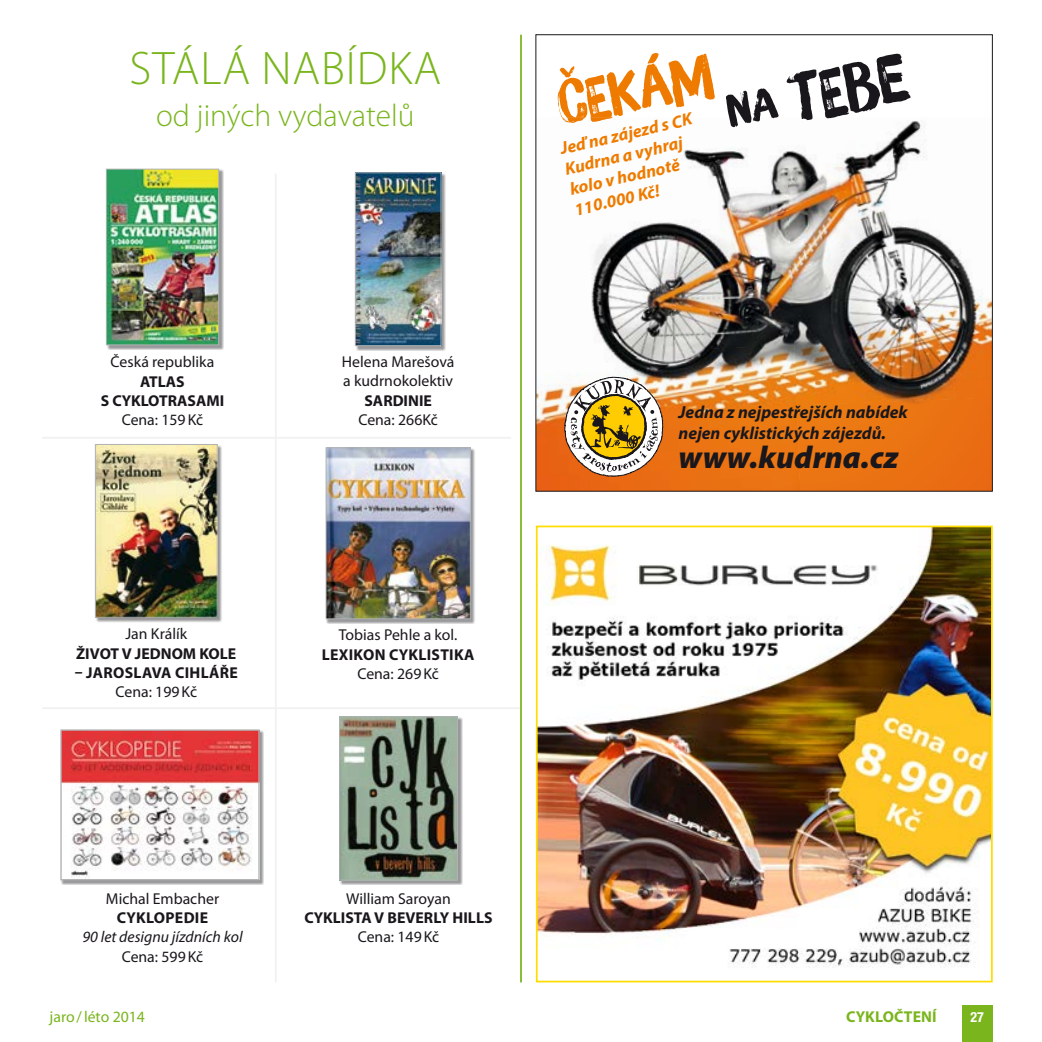
<style>
.page{position:relative;width:1042px;height:1042px;background:#fff}
.page>*{position:absolute;margin:0;border:0;box-sizing:border-box;transform-origin:0 0}
.t1{font:65.98px "Brush Up";color:#1a171c}
.t2{font:60.2px "Brush Up";color:#ee7b00}
.t3{font:300 47.25px "Myriad Pro";letter-spacing:.02em;color:#7ab51d}
.t4{font:300 31.5px "Myriad Pro";color:#7ab51d}
.t5{font:italic 900 31.5px "Myriad Pro";letter-spacing:.005em;color:#1a171c}
.t6{font:italic 700 17.5px/21px "Myriad Pro";color:#1a171c}
.t7{font:italic 700 17.5px/21px "Myriad Pro";color:#ee7b00}
.t8{font:15.75px/19.2px "Myriad Pro";color:#1a171c}
.t9{font:700 15.75px/19.2px "Myriad Pro";color:#1a171c;text-align:center}
.t10{font:700 15.75px "Myriad Pro";letter-spacing:.02em;color:#1a171c}
.t11{font:italic 15.75px "Myriad Pro";color:#1a171c}
.t12{font:15.75px "Myriad Pro";color:#7ab51d}
.t13{font:700 15.75px "Myriad Pro";letter-spacing:.01em;color:#7ab51d}
.t14{font:700 condensed 14px "Helvetica Neue LT Pro";color:#fff}
.s1{font-size:42.35px}
</style>
<div class="page">
<hr style="left:42px;top:437px;width:469px;height:2px;background:#f2f1f1">
<hr style="left:42px;top:707px;width:478px;height:2px;background:#f2f1f1">
<div style="left:95px;top:444px;width:127px;height:178px;background:#1a171c;opacity:.45"></div>
<img style="left:97px;top:446px;width:119px;height:170px">
<div style="left:95px;top:444px;width:123px;height:174px;border:1px solid #b1b3b4"></div>
<hr style="left:275px;top:174px;width:2px;height:808px;background:#f2f1f1">
<div style="left:355px;top:173px;width:91px;height:178px;background:#1a171c;opacity:.45"></div>
<img style="left:357px;top:174px;width:82px;height:170px">
<div style="left:355px;top:172px;width:86px;height:174px;border:1px solid #b1b3b4"></div>
<div style="left:106px;top:169px;width:118px;height:181px;background:#1a171c;opacity:.45"></div>
<img style="left:108px;top:171px;width:109px;height:172px">
<div style="left:106px;top:169px;width:113px;height:176px;border:1px solid #b1b3b4"></div>
<div style="left:326px;top:447px;width:149px;height:177px;background:#1a171c;opacity:.45"></div>
<img style="left:328px;top:449px;width:141px;height:168px">
<div style="left:326px;top:447px;width:145px;height:172px;border:1px solid #b1b3b4"></div>
<div style="left:61px;top:729px;width:203px;height:156px;background:#1a171c;opacity:.45"></div>
<img style="left:62px;top:731px;width:196px;height:147px">
<div style="left:60px;top:729px;width:200px;height:151px;border:1px solid #b1b3b4"></div>
<div style="left:339px;top:716px;width:123px;height:169px;background:#1a171c;opacity:.45"></div>
<img style="left:341px;top:718px;width:115px;height:160px">
<div style="left:339px;top:716px;width:119px;height:164px;border:1px solid #b1b3b4"></div>
<hr style="left:520px;top:35px;width:2px;height:947px;background:#7ab51d">
<img style="left:591px;top:148px;width:194px;height:197px">
<img style="left:785px;top:120px;width:206px;height:277px">
<img style="left:537px;top:345px;width:263px;height:145px">
<img style="left:796px;top:397px;width:195px;height:93px">
<svg style="left:564px;top:377px;width:99px;height:100px"></svg>
<img style="left:561px;top:117px;width:52px;height:6px">
<img style="left:539px;top:528px;width:450px;height:440px">
<div style="left:536px;top:525px;width:456px;height:457px;border:2px solid #fd0"></div>
<div style="left:962px;top:1005px;width:30px;height:37px;background:#7ab51d"></div>
<h3 class="t3" style="left:130px;top:39px;width:313px">STÁLÁ NABÍDKA</h3>
<h3 class="t4" style="left:156px;top:96px;width:260px">od jiných vydavatelů</h3>
<p class="t8" style="left:111px;top:353px;width:105px">Česká republika</p>
<p class="t9" style="left:101px;top:372px;width:125px">ATLAS<br>S CYKLOTRASAMI</p>
<p class="t8" style="left:122px;top:410px;width:83px">Cena: 159Kč</p>
<p class="t8" style="left:125px;top:625px;width:63px">Jan Králík</p>
<p class="t9" style="left:76px;top:644px;width:162px">ŽIVOT V JEDNOM KOLE</p>
<p class="t10" style="left:75px;top:664px;width:165px">– JAROSLAVA CIHLÁŘE</p>
<p class="t8" style="left:115px;top:682px;width:83px">Cena: 199Kč</p>
<p class="t8" style="left:342px;top:352px;width:114px">Helena Marešová a kudrnokolektiv</p>
<p class="t9" style="left:364px;top:391px;width:69px">SARDINIE</p>
<p class="t8" style="left:358px;top:410px;width:81px">Cena: 266Kč</p>
<p class="t8" style="left:339px;top:626px;width:120px">Tobias Pehle a kol.</p>
<p class="t10" style="left:322px;top:645px;width:154px">LEXIKON CYKLISTIKA</p>
<p class="t8" style="left:357px;top:664px;width:83px">Cena: 269Kč</p>
<h2 class="t2" style="left:551px;top:69px;width:160px;rotate:-10deg">čEkáM</h2>
<h1 class="t1" style="left:720px;top:71px;width:185px;rotate:-10deg"><span class="s1">nA</span> tEbe</h1>
<p class="t7" style="left:558px;top:138px;width:136px;rotate:-13deg">Jeď na zájezd s CK<br>Kudrna a vyhraj kolo v hodnotě<br>110.000 Kč!</p>
<p class="t6" style="left:678px;top:400px;width:231px">Jedna z nejpestřejších nabídek nejen cyklistických zájezdů.</p>
<h3 class="t5" style="left:678px;top:436px;width:222px">www.kudrna.cz</h3>
<p class="t8" style="left:106px;top:889px;width:115px">Michal Embacher</p>
<p class="t10" style="left:117px;top:909px;width:93px">CYKLOPEDIE</p>
<p class="t11" style="left:82px;top:927px;width:162px">90 let designu jízdních kol</p>
<p class="t8" style="left:122px;top:947px;width:83px">Cena: 599Kč</p>
<p class="t8" style="left:346px;top:889px;width:106px">William Saroyan</p>
<p class="t9" style="left:304px;top:908px;width:190px">CYKLISTA V BEVERLY HILLS</p>
<p class="t8" style="left:358px;top:928px;width:83px">Cena: 149Kč</p>
<p class="t12" style="left:50px;top:1008px;width:97px">jaro/léto 2014</p>
<p class="t13" style="left:846px;top:1008px;width:92px">CYKLOČTENÍ</p>
<p class="t14" style="left:970px;top:1009px;width:15px">27</p>
</div>
